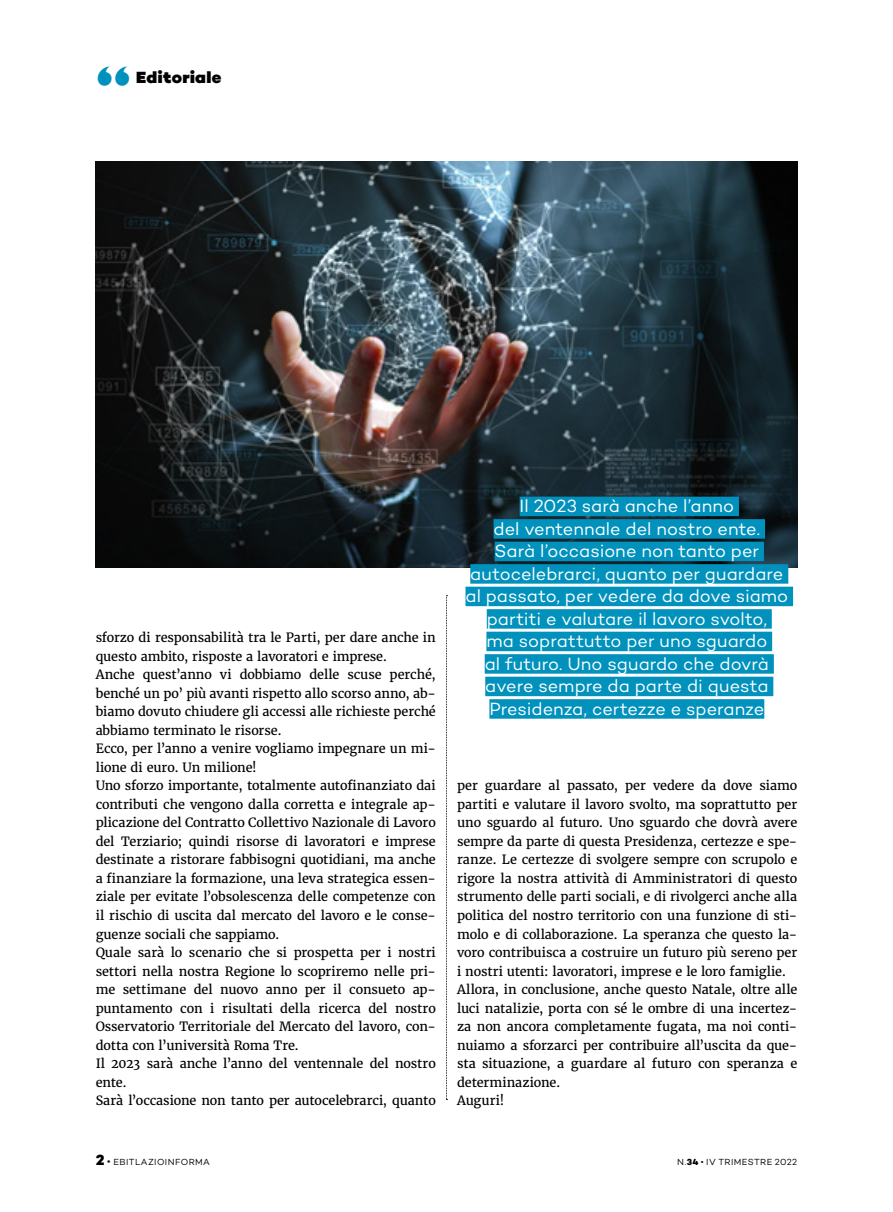
<style>
.page{position:relative;width:893px;height:1212px;background:#fff}
.page>*{position:absolute;margin:0;border:0;box-sizing:border-box;transform-origin:0 0}
.rubrica{font:800 42px "Gill Sans";color:#0092bd}
.frase{font:18px/22.5px "Campton";color:#fff;text-align:center}
.rubrica-2{font:900 16.5px "Campton";letter-spacing:.015em;color:#000}
.testo{font:12.75px/18.6px "Merriweather";letter-spacing:-.005em;color:#000;text-align:justify}
.t1{font:9px "Campton";letter-spacing:.045em;color:#000}
.s1{font-weight:800;font-size:15px}
.s2{font-size:10.5px}
.s3{font-weight:800}
</style>
<div class="page">
<svg style="left:446px;top:595px;width:1px;height:505px"></svg>
<img style="left:96px;top:162px;width:701px;height:406px">
<div style="left:520px;top:497px;width:219px;height:19px;background:#0092bd"></div>
<div style="left:494px;top:519px;width:271px;height:20px;background:#0092bd"></div>
<div style="left:495px;top:542px;width:269px;height:19px;background:#0092bd"></div>
<div style="left:470px;top:564px;width:318px;height:20px;background:#0092bd"></div>
<div style="left:465px;top:587px;width:328px;height:19px;background:#0092bd"></div>
<div style="left:487px;top:609px;width:285px;height:20px;background:#0092bd"></div>
<div style="left:486px;top:632px;width:286px;height:19px;background:#0092bd"></div>
<div style="left:485px;top:654px;width:289px;height:20px;background:#0092bd"></div>
<div style="left:485px;top:677px;width:288px;height:19px;background:#0092bd"></div>
<div style="left:489px;top:699px;width:275px;height:20px;background:#0092bd"></div>
<p class="rubrica" style="left:96px;top:50px;width:36px">“</p>
<p class="rubrica-2" style="left:136px;top:67px;width:87px">Editoriale</p>
<p class="testo" style="left:96px;top:628px;width:342px">sforzo di responsabilità tra le Parti, per dare anche in questo ambito, risposte a lavoratori e imprese.</p>
<p class="testo" style="left:96px;top:665px;width:342px">Anche quest’anno vi dobbiamo delle scuse perché, benché un po’ più avanti rispetto allo scorso anno, ab&shy;biamo dovuto chiudere gli accessi alle richieste perché abbiamo terminato le risorse.</p>
<p class="testo" style="left:96px;top:739px;width:342px">Ecco, per l’anno a venire vogliamo impegnare un mi&shy;lione di euro. Un milione!</p>
<p class="testo" style="left:96px;top:776px;width:342px">Uno sforzo importante, totalmente autofinanziato dai contributi che vengono dalla corretta e integrale ap&shy;plicazione del Contratto Collettivo Nazionale di Lavoro del Terziario; quindi risorse di lavoratori e imprese destinate a ristorare fabbisogni quotidiani, ma anche a finanziare la formazione, una leva strategica essen&shy;ziale per evitate l’obsolescenza delle competenze con il rischio di uscita dal mercato del lavoro e le conse&shy;guenze sociali che sappiamo.</p>
<p class="testo" style="left:96px;top:943px;width:342px">Quale sarà lo scenario che si prospetta per i nostri settori nella nostra Regione lo scopriremo nelle pri&shy;me settimane del nuovo anno per il consueto ap&shy;puntamento con i risultati della ricerca del nostro Osservatorio Territoriale del Mercato del lavoro, con&shy;dotta con l’università Roma Tre.</p>
<p class="testo" style="left:96px;top:1054px;width:342px">Il 2023 sarà anche l’anno del ventennale del nostro ente.</p>
<p class="testo" style="left:96px;top:1091px;width:342px">Sarà l’occasione non tanto per autocelebrarci, quanto</p>
<p class="frase" style="left:465px;top:495px;width:324px">Il 2023 sarà anche l’anno<br>del ventennale del nostro ente.<br>Sarà l’occasione non tanto per autocelebrarci, quanto per guardare al passato, per vedere da dove siamo partiti e valutare il lavoro svolto,<br>ma soprattutto per uno sguardo<br>al futuro. Uno sguardo che dovrà avere sempre da parte di questa<br>Presidenza, certezze e speranze</p>
<p class="testo" style="left:457px;top:776px;width:342px">per guardare al passato, per vedere da dove siamo partiti e valutare il lavoro svolto, ma soprattutto per uno sguardo al futuro. Uno sguardo che dovrà avere sempre da parte di questa Presidenza, certezze e spe&shy;ranze. Le certezze di svolgere sempre con scrupolo e rigore la nostra attività di Amministratori di questo strumento delle parti sociali, e di rivolgerci anche alla politica del nostro territorio con una funzione di sti&shy;molo e di collaborazione. La speranza che questo la&shy;voro contribuisca a costruire un futuro più sereno per i nostri utenti: lavoratori, imprese e le loro famiglie.</p>
<p class="testo" style="left:457px;top:980px;width:342px">Allora, in conclusione, anche questo Natale, oltre alle luci natalizie, porta con sé le ombre di una incertez&shy;za non ancora completamente fugata, ma noi conti&shy;nuiamo a sforzarci per contribuire all’uscita da que&shy;sta situazione, a guardare al futuro con speranza e determinazione.</p>
<p class="testo" style="left:457px;top:1091px;width:49px">Auguri!</p>
<p class="t1" style="left:96px;top:1156px;width:116px"><span class="s1">2</span> <span class="s2">•</span> EBITLAZIOINFORMA</p>
<p class="t1" style="left:677px;top:1156px;width:121px">N.<span class="s3">34</span> • IV TRIMESTRE 2022</p>
</div>
